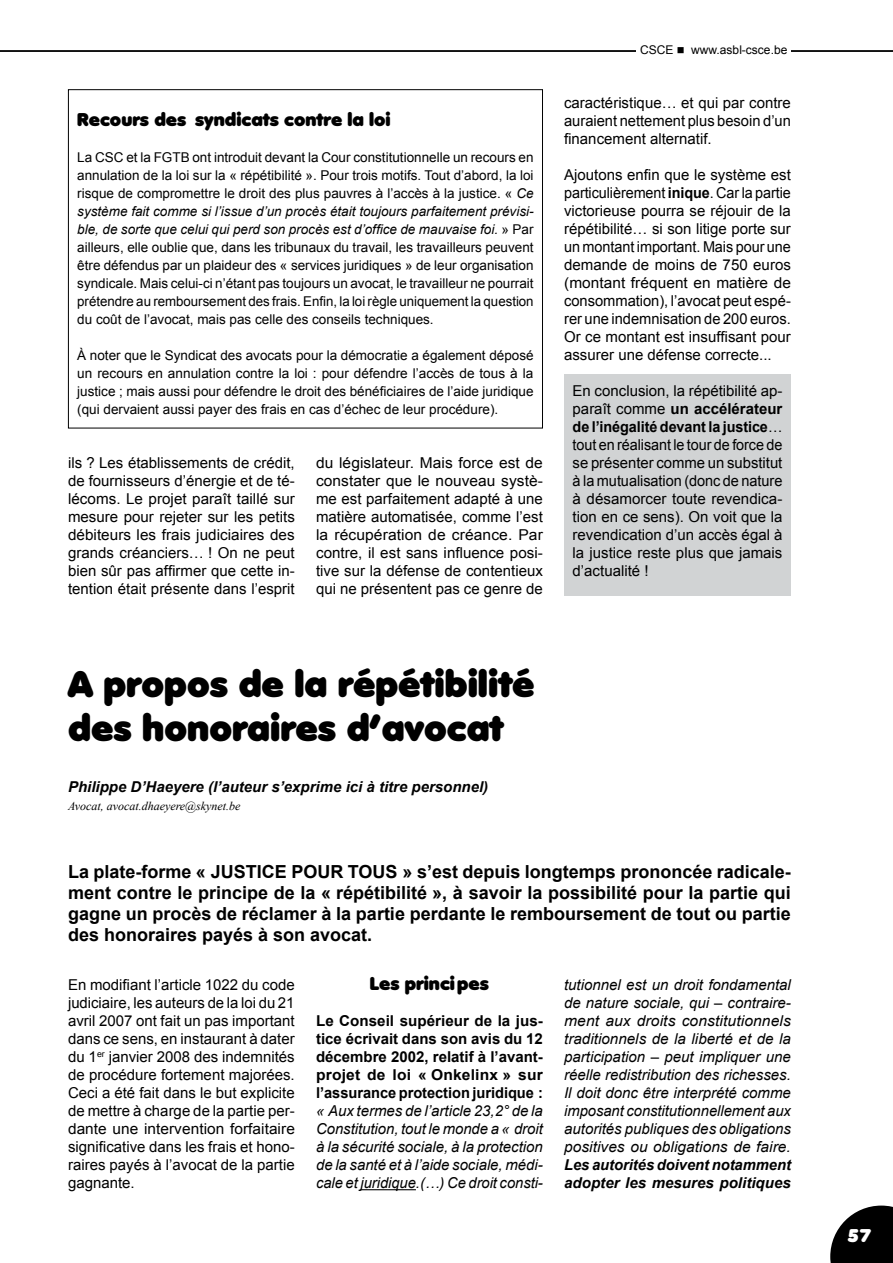
<style>
.page{position:relative;width:893px;height:1263px;background:#fff}
.page>*{position:absolute;margin:0;border:0;box-sizing:border-box;transform-origin:0 0}
.t1{font:36px/43.2px "Debussy";color:#000}
.t2{font:700 18px/21px "Arial";color:#000;text-align:justify}
.t3{font:18px "Debussy";color:#000}
.t4{font:18px "Debussy";color:#fff}
.t5{font:15px/18px "Arial";color:#000;text-align:justify}
.t6{font:italic 15px/18px "Arial";color:#000;text-align:justify}
.t7{font:700 15px/18px "Arial";letter-spacing:-.005em;color:#000;text-align:justify}
.t8{font:italic 700 15px/18px "Arial";color:#000}
.t9{font:13.5px/18px "Arial";color:#000;text-align:justify}
.t10{font:italic 12px "Times New Roman";color:#000}
.t11{font:12px "Arial";color:#000}
.s1{font-style:italic}
.s2{font-weight:700}
</style>
<div class="page">
<svg style="left:830px;top:1205px;width:63px;height:58px"></svg>
<hr style="left:0;top:50px;width:893px;height:2px;background:#000">
<div style="left:637px;top:46px;width:154px;height:23px;background:#fff"></div>
<div style="left:564px;top:374px;width:227px;height:222px;background:#d1d3d4"></div>
<hr style="left:360px;top:1189px;width:56px;height:1px;background:#000">
<div style="left:68px;top:89px;width:475px;height:339px;border:1px solid #000"></div>
<p class="t3" style="left:77px;top:109px;width:315px">Recours des syndicats contre la loi</p>
<p class="t9" style="left:77px;top:148px;width:458px">La CSC et la FGTB ont introduit devant la Cour constitutionnelle un recours en annulation de la loi sur la « répétibilité ». Pour trois motifs. Tout d’abord, la loi risque de compromettre le droit des plus pauvres à l’accès à la justice. « <span class="s1">Ce système fait comme si l’issue d’un procès était toujours parfaitement prévisi&shy;ble, de sorte que celui qui perd son procès est d’office de mauvaise foi.</span> » Par ailleurs, elle oublie que, dans les tribunaux du travail, les travailleurs peuvent être défendus par un plaideur des « services juridiques » de leur organisation syndicale. Mais celui-ci n’étant pas toujours un avocat, le travailleur ne pourrait prétendre au remboursement des frais. Enfin, la loi règle uniquement la question du coût de l’avocat, mais pas celle des conseils techniques.</p>
<p class="t9" style="left:77px;top:346px;width:458px">À noter que le Syndicat des avocats pour la démocratie a également déposé un recours en annulation contre la loi : pour défendre l’accès de tous à la justice ; mais aussi pour défendre le droit des bénéficiaires de l’aide juridique (qui dervaient aussi payer des frais en cas d’échec de leur procédure).</p>
<p class="t5" style="left:68px;top:454px;width:228px">ils ? Les établissements de crédit, de fournisseurs d’énergie et de té&shy;lécoms. Le projet paraît taillé sur mesure pour rejeter sur les petits débiteurs les frais judiciaires des grands créanciers… ! On ne peut bien sûr pas affirmer que cette in&shy;tention était présente dans l’esprit</p>
<p class="t5" style="left:316px;top:454px;width:228px">du législateur. Mais force est de constater que le nouveau systè&shy;me est parfaitement adapté à une matière automatisée, comme l’est la récupération de créance. Par contre, il est sans influence posi&shy;tive sur la défense de contentieux qui ne présentent pas ce genre de</p>
<p class="t11" style="left:640px;top:42px;width:149px">CSCE ■ www.asbl-csce.be</p>
<p class="t5" style="left:564px;top:94px;width:228px">caractéristique… et qui par contre auraient nettement plus besoin d’un financement alternatif.</p>
<p class="t5" style="left:564px;top:166px;width:228px">Ajoutons enfin que le système est particulièrement <span class="s2">inique</span>. Car la partie victorieuse pourra se réjouir de la répétibilité… si son litige porte sur un montant important. Mais pour une demande de moins de 750 euros (montant fréquent en matière de consommation), l’avocat peut espé&shy;rer une indemnisation de 200 euros.<br>Or ce montant est insuffisant pour assurer une défense correcte...</p>
<p class="t5" style="left:573px;top:382px;width:211px">En conclusion, la répétibilité ap&shy;paraît comme <span class="s2">un accélérateur de l’inégalité devant la justice</span>… tout en réalisant le tour de force de se présenter comme un substitut à la mutualisation (donc de nature à désamorcer toute revendica&shy;tion en ce sens). On voit que la revendication d’un accès égal à la justice reste plus que jamais d’actualité !</p>
<h1 class="t1" style="left:68px;top:664px;width:468px">A propos de la répétibilité des honoraires d’avocat</h1>
<p class="t8" style="left:68px;top:778px;width:422px">Philippe D’Haeyere (l’auteur s’exprime ici à titre personnel)</p>
<p class="t10" style="left:68px;top:798px;width:174px">Avocat, avocat.dhaeyere@skynet.be</p>
<p class="t2" style="left:68px;top:862px;width:724px">La plate-forme « JUSTICE POUR TOUS » s’est depuis longtemps prononcée radicale&shy;ment contre le principe de la « répétibilité », à savoir la possibilité pour la partie qui gagne un procès de réclamer à la partie perdante le remboursement de tout ou partie des honoraires payés à son avocat.</p>
<p class="t5" style="left:68px;top:976px;width:228px">En modifiant l’article 1022 du code judiciaire, les auteurs de la loi du 21 avril 2007 ont fait un pas important dans ce sens, en instaurant à dater du 1<sup>er</sup> janvier 2008 des indemnités de procédure fortement majorées.<br>Ceci a été fait dans le but explicite de mettre à charge de la partie per&shy;dante une intervention forfaitaire significative dans les frais et hono&shy;raires payés à l’avocat de la partie gagnante.</p>
<p class="t3" style="left:370px;top:973px;width:121px">Les principes</p>
<p class="t6" style="left:564px;top:976px;width:228px">tutionnel est un droit fondamental de nature sociale, qui – contraire&shy;ment aux droits constitutionnels traditionnels de la liberté et de la participation – peut impliquer une réelle redistribution des richesses.<br>Il doit donc être interprété comme imposant constitutionnellement aux autorités publiques des obligations positives ou obligations de faire.</p>
<p class="t8" style="left:564px;top:1156px;width:228px">Les autorités doivent notamment adopter les mesures politiques</p>
<p class="t7" style="left:316px;top:1012px;width:228px">Le Conseil supérieur de la jus&shy;tice écrivait dans son avis du 12 décembre 2002, relatif à l’avant&shy;projet de loi « Onkelinx » sur l’assurance protection juridique :</p>
<p class="t6" style="left:316px;top:1102px;width:228px">« Aux termes de l’article 23,2° de la Constitution, tout le monde a « droit à la sécurité sociale, à la protection de la santé et à l’aide sociale, médi&shy;cale et juridique.(…) Ce droit consti-</p>
<p class="t4" style="left:847px;top:1225px;width:26px">57</p>
</div>
